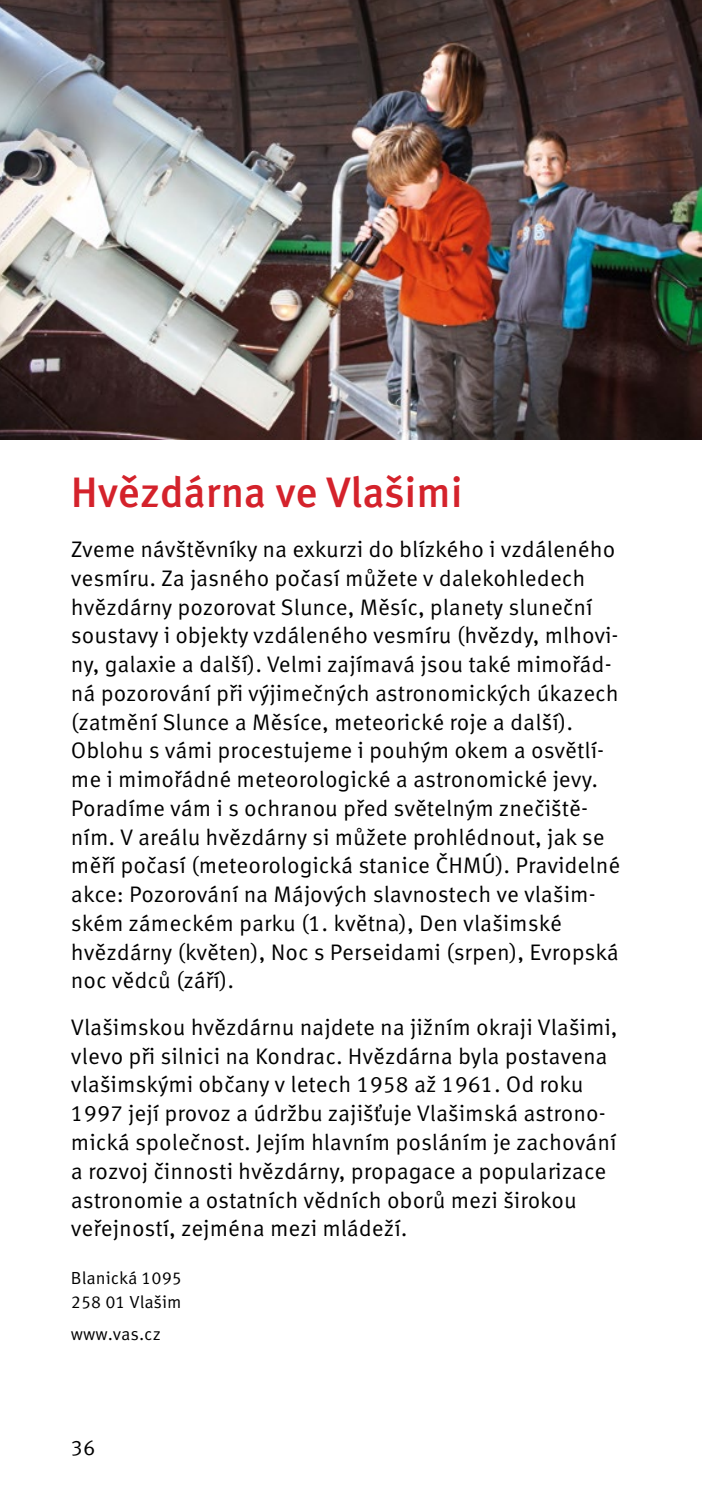
<style>
.page{position:relative;width:702px;height:1489px;background:#fff}
.page>*{position:absolute;margin:0;border:0;box-sizing:border-box;transform-origin:0 0}
.titulek{font:500 42.5px "Meta Pro";letter-spacing:-.005em;color:#d4222b}
.text_9_11_5{font:22.5px/28.8px "Meta Correspondence Pro";color:#000}
.t1{font:21.25px "Meta Correspondence Pro";color:#000}
.adresa{font:17.5px "Meta Correspondence Pro";color:#000}
.www{font:17.5px "Meta Correspondence Pro";color:#000}
</style>
<div class="page">
<img style="left:0;top:0;width:702px;height:439px">
<p class="titulek" style="left:71px;top:459px;width:393px">Hvězdárna ve Vlašimi</p>
<p class="text_9_11_5" style="left:71px;top:533px;width:551px">Zveme návštěvníky na exkurzi do blízkého i vzdáleného vesmíru. Za jasného počasí můžete v dalekohledech hvězdárny pozorovat Slunce, Měsíc, planety sluneční soustavy i objekty vzdáleného vesmíru (hvězdy, mlhovi&shy;ny, galaxie a další). Velmi zajímavá jsou také mimořád&shy;ná pozorování při výjimečných astronomických úkazech (zatmění Slunce a Měsíce, meteorické roje a další).<br>Oblohu s vámi procestujeme i pouhým okem a osvětlí&shy;me i mimořádné meteorologické a astronomické jevy.<br>Poradíme vám i s ochranou před světelným znečiště&shy;ním. V areálu hvězdárny si můžete prohlédnout, jak se měří počasí (meteorologická stanice ČHMÚ). Pravidelné akce: Pozorování na Májových slavnostech ve vlašim&shy;ském zámeckém parku (1. května), Den vlašimské hvězdárny (květen), Noc s Perseidami (srpen), Evropská noc vědců (září).</p>
<p class="text_9_11_5" style="left:71px;top:1011px;width:548px">Vlašimskou hvězdárnu najdete na jižním okraji Vlašimi, vlevo při silnici na Kondrac. Hvězdárna byla postavena vlašimskými občany v letech 1958 až 1961. Od roku 1997 její provoz a údržbu zajišťuje Vlašimská astrono&shy;mická společnost. Jejím hlavním posláním je zachování a rozvoj činnosti hvězdárny, propagace a popularizace astronomie a ostatních vědních oborů mezi širokou veřejností, zejména mezi mládeží.</p>
<p class="adresa" style="left:71px;top:1264px;width:113px">Blanická 1095</p>
<p class="adresa" style="left:71px;top:1288px;width:112px">258 01 Vlašim</p>
<p class="www" style="left:71px;top:1320px;width:91px">www.vas.cz</p>
<p class="t1" style="left:71px;top:1430px;width:26px">36</p>
</div>
